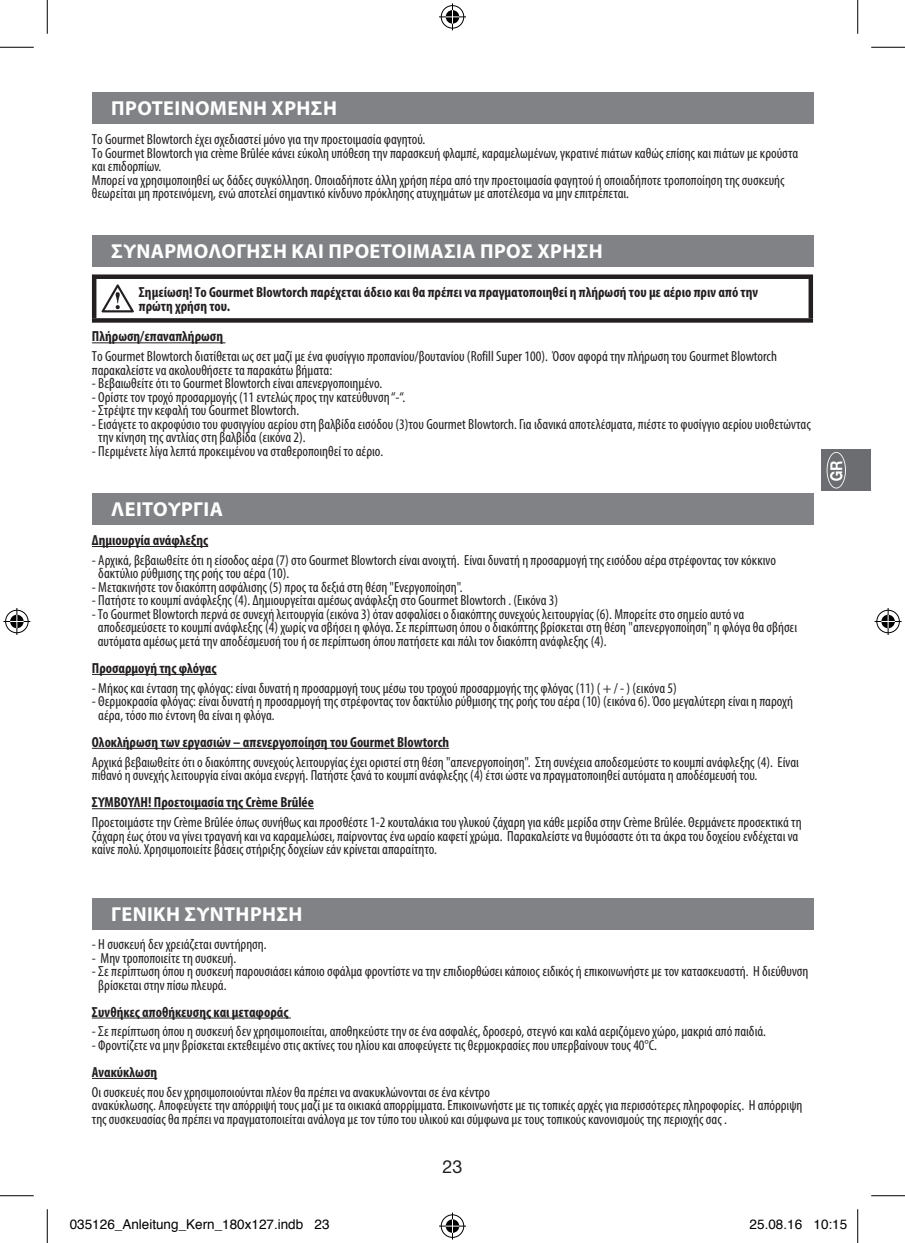
<style>
.page{position:relative;width:905px;height:1243px;background:#fff}
.page>*{position:absolute;margin:0;border:0;box-sizing:border-box;transform-origin:0 0}
.t1{font:700 20.25px "Myriad Pro";letter-spacing:.02em;color:#fff}
.t2{font:18px "Helvetica Neue";color:#231f20}
.t3{font:condensed 14.62px/13.5px "Myriad Pro";color:#231f20}
.t4{font:700 condensed 14.62px/14px "Myriad Pro";color:#231f20}
.t5{font:13.5px "Helvetica";color:#000}
</style>
<div class="page">
<div style="left:820px;top:449px;width:50px;height:42px;background:#6c6d70"></div>
<svg style="left:826px;top:452px;width:19px;height:36px"></svg>
<div style="left:92px;top:92px;width:721px;height:32px;background:#808285"></div>
<div style="left:92px;top:235px;width:721px;height:32px;background:#808285"></div>
<div style="left:92px;top:493px;width:721px;height:32px;background:#808285"></div>
<div style="left:92px;top:898px;width:721px;height:32px;background:#808285"></div>
<hr style="left:92px;top:342px;width:133px;height:1px;background:#231f20">
<hr style="left:92px;top:546px;width:116px;height:1px;background:#231f20">
<hr style="left:92px;top:674px;width:125px;height:1px;background:#231f20">
<hr style="left:92px;top:748px;width:357px;height:1px;background:#231f20">
<hr style="left:92px;top:808px;width:222px;height:1px;background:#231f20">
<div style="left:92px;top:274px;width:721px;height:5px;background:#231f20"></div>
<hr style="left:92px;top:279px;width:4px;height:39px;background:#231f20">
<div style="left:808px;top:279px;width:5px;height:39px;background:#231f20"></div>
<div style="left:92px;top:318px;width:721px;height:5px;background:#231f20"></div>
<hr style="left:92px;top:1017px;width:199px;height:1px;background:#231f20">
<hr style="left:92px;top:1078px;width:65px;height:1px;background:#231f20">
<img style="left:101px;top:284px;width:33px;height:28px">
<hr style="left:0;top:47px;width:34px;height:1px;background:#000">
<hr style="left:871px;top:47px;width:33px;height:1px;background:#000">
<hr style="left:0;top:1195px;width:34px;height:1px;background:#000">
<hr style="left:871px;top:1195px;width:33px;height:1px;background:#000">
<hr style="left:47px;top:0;width:1px;height:34px;background:#000">
<hr style="left:47px;top:1209px;width:1px;height:34px;background:#000">
<hr style="left:857px;top:0;width:1px;height:34px;background:#000">
<hr style="left:857px;top:1209px;width:1px;height:34px;background:#000">
<svg style="left:439px;top:3px;width:27px;height:27px"></svg>
<svg style="left:439px;top:1212px;width:27px;height:27px"></svg>
<svg style="left:3px;top:608px;width:27px;height:27px"></svg>
<svg style="left:874px;top:608px;width:27px;height:27px"></svg>
<h1 class="t1" style="left:111px;top:95px;width:28px">Προτεινόμενη</h1>
<h1 class="t1" style="left:271px;top:95px;width:27px">χρήση</h1>
<p class="t3" style="left:92px;top:132px;width:707px">Το Gourmet Blowtorch έχει σχεδιαστεί μόνο για την προετοιμασία φαγητού.<br>Το Gourmet Blowtorch για crème Brûlée κάνει εύκολη υπόθεση την παρασκευή φλαμπέ, καραμελωμένων, γκρατινέ πιάτων καθώς επίσης και πιάτων με κρούστα και επιδορπίων.<br>Μπορεί να χρησιμοποιηθεί ως δάδες συγκόλληση. Οποιαδήποτε άλλη χρήση πέρα από την προετοιμασία φαγητού ή οποιαδήποτε τροποποίηση της συσκευής θεωρείται μη προτεινόμενη, ενώ αποτελεί σημαντικό κίνδυνο πρόκλησης ατυχημάτων με αποτέλεσμα να μην επιτρέπεται.</p>
<h1 class="t1" style="left:111px;top:238px;width:41px">Συναρμο</h1>
<h1 class="t1" style="left:208px;top:238px;width:52px">λόγηση</h1>
<h1 class="t1" style="left:291px;top:238px;width:51px">και προετοιμασία</h1>
<h1 class="t1" style="left:480px;top:238px;width:14px">προς</h1>
<h1 class="t1" style="left:537px;top:238px;width:27px">χρήση</h1>
<p class="t4" style="left:139px;top:285px;width:621px">Σημείωση!Το Gourmet Blowtorch παρέχεται άδειο και θα πρέπει να πραγματοποιηθεί η πλήρωσή του με αέριο πριν από την πρώτη χρήση του.</p>
<p class="t4" style="left:92px;top:329px;width:133px">Πλήρωση/επαναπλήρωση</p>
<p class="t3" style="left:92px;top:349px;width:686px">Το Gourmet Blowtorch διατίθεται ως σετ μαζί με ένα φυσίγγιο προπανίου/βουτανίου (Rofill Super 100). Όσον αφορά την πλήρωση του Gourmet Blowtorch παρακαλείστε να ακολουθήσετε τα παρακάτω βήματα:</p>
<p class="t3" style="left:92px;top:376px;width:292px">- Βεβαιωθείτε ότι το Gourmet Blowtorch είναι απενεργοποιημένο.</p>
<p class="t3" style="left:92px;top:390px;width:315px">- Ορίστε τον τροχό προσαρμογής (11 εντελώς προς την κατεύθυνση“-“.</p>
<p class="t3" style="left:92px;top:403px;width:209px">- Στρέψτε την κεφαλή του Gourmet Blowtorch.</p>
<p class="t3" style="left:98px;top:417px;width:714px;text-indent:-6px">- Εισάγετε το ακροφύσιο του φυσιγγίου αερίου στη βαλβίδα εισόδου (3)του Gourmet Blowtorch. Για ιδανικά αποτελέσματα, πιέστε το φυσίγγιο αερίου υιοθετώντας την κίνηση της αντλίας στη βαλβίδα (εικόνα 2).</p>
<p class="t3" style="left:92px;top:444px;width:293px">- Περιμένετε λίγα λεπτά προκειμένου να σταθεροποιηθεί το αέριο.</p>
<h1 class="t1" style="left:111px;top:496px;width:13px">Λειτο</h1>
<h1 class="t1" style="left:168px;top:496px;width:46px">υργία</h1>
<p class="t4" style="left:92px;top:533px;width:118px">Δημιουργία ανάφλεξης</p>
<p class="t3" style="left:98px;top:553px;width:679px;text-indent:-6px">- Αρχικά, βεβαιωθείτε ότι η είσοδος αέρα (7) στο Gourmet Blowtorch είναι ανοιχτή. Είναι δυνατή η προσαρμογή της εισόδου αέρα στρέφοντας τον κόκκινο δακτύλιο ρύθμισης της ροής του αέρα (10).</p>
<p class="t3" style="left:92px;top:580px;width:372px">- Μετακινήστε τον διακόπτη ασφάλισης (5) προς τα δεξιά στη θέση "Ενεργοποίηση".</p>
<p class="t3" style="left:92px;top:593px;width:468px">- Πατήστε το κουμπί ανάφλεξης (4). Δημιουργείται αμέσως ανάφλεξη στο Gourmet Blowtorch . (Εικόνα 3)</p>
<p class="t3" style="left:98px;top:607px;width:700px;text-indent:-6px">- Το Gourmet Blowtorch περνά σε συνεχή λειτουργία (εικόνα 3) όταν ασφαλίσει ο διακόπτης συνεχούς λειτουργίας (6). Μπορείτε στο σημείο αυτό να αποδεσμεύσετε το κουμπί ανάφλεξης (4) χωρίς να σβήσει η φλόγα. Σε περίπτωση όπου ο διακόπτης βρίσκεται στη θέση "απενεργοποίηση" η φλόγα θα σβήσει αυτόματα αμέσως μετά την αποδέσμευσή του ή σε περίπτωση όπου πατήσετε και πάλι τον διακόπτη ανάφλεξης (4).</p>
<p class="t4" style="left:92px;top:661px;width:126px">Προσαρμογή της φλόγας</p>
<p class="t3" style="left:92px;top:681px;width:586px">- Μήκος και ένταση της φλόγας: είναι δυνατή η προσαρμογή τους μέσω του τροχού προσαρμογής της φλόγας (11) ( + / - ) (εικόνα 5)</p>
<p class="t3" style="left:98px;top:694px;width:696px;text-indent:-6px">- Θερμοκρασία φλόγας: είναι δυνατή η προσαρμογή της στρέφοντας τον δακτύλιο ρύθμισης της ροής του αέρα (10) (εικόνα 6). Όσο μεγαλύτερη είναι η παροχή αέρα, τόσο πιο έντονη θα είναι η φλόγα.</p>
<p class="t4" style="left:92px;top:734px;width:359px">Ολοκλήρωση των εργασιών – απενεργοποίηση του Gourmet Blowtorch</p>
<p class="t3" style="left:92px;top:755px;width:708px">Αρχικά βεβαιωθείτε ότι ο διακόπτης συνεχούς λειτουργίας έχει οριστεί στη θέση "απενεργοποίηση". Στη συνέχεια αποδεσμεύστε το κουμπί ανάφλεξης (4). Είναι πιθανό η συνεχής λειτουργία είναι ακόμα ενεργή. Πατήστε ξανά το κουμπί ανάφλεξης (4) έτσι ώστε να πραγματοποιηθεί αυτόματα η αποδέσμευσή του.</p>
<p class="t4" style="left:92px;top:795px;width:223px">ΣΥΜΒΟΥΛΗ! Προετοιμασία της Crème Brûlée</p>
<p class="t3" style="left:92px;top:815px;width:711px">Προετοιμάστε την Crème Brûlée όπως συνήθως και προσθέστε 1-2 κουταλάκια του γλυκού ζάχαρη για κάθε μερίδα στην Crème Brûlée. Θερμάνετε προσεκτικά τη ζάχαρη έως ότου να γίνει τραγανή και να καραμελώσει, παίρνοντας ένα ωραίο καφετί χρώμα. Παρακαλείστε να θυμόσαστε ότι τα άκρα του δοχείου ενδέχεται να καίνε πολύ. Χρησιμοποιείτε βάσεις στήριξης δοχείων εάν κρίνεται απαραίτητο.</p>
<h1 class="t1" style="left:111px;top:901px;width:11px">Γενι</h1>
<h1 class="t1" style="left:153px;top:901px;width:71px">κή συντήρηση</h1>
<p class="t3" style="left:92px;top:937px;width:176px">- Η συσκευή δεν χρειάζεται συντήρηση.</p>
<p class="t3" style="left:92px;top:950px;width:146px">- Μην τροποποιείτε τη συσκευή.</p>
<p class="t3" style="left:98px;top:964px;width:711px;text-indent:-6px">- Σε περίπτωση όπου η συσκευή παρουσιάσει κάποιο σφάλμα φροντίστε να την επιδιορθώσει κάποιος ειδικός ή επικοινωνήστε με τον κατασκευαστή. Η διεύθυνση βρίσκεται στην πίσω πλευρά.</p>
<p class="t4" style="left:92px;top:1004px;width:198px">Συνθήκες αποθήκευσης και μεταφοράς</p>
<p class="t3" style="left:92px;top:1024px;width:675px">- Σε περίπτωση όπου η συσκευή δεν χρησιμοποιείται, αποθηκεύστε την σε ένα ασφαλές, δροσερό, στεγνό και καλά αεριζόμενο χώρο, μακριά από παιδιά.</p>
<p class="t3" style="left:92px;top:1038px;width:566px">- Φροντίζετε να μην βρίσκεται εκτεθειμένο στις ακτίνες του ηλίου και αποφεύγετε τις θερμοκρασίες που υπερβαίνουν τους 40°C.</p>
<p class="t4" style="left:92px;top:1064px;width:67px">Ανακύκλωση</p>
<p class="t3" style="left:92px;top:1085px;width:712px">Οι συσκευές που δεν χρησιμοποιούνται πλέον θα πρέπει να ανακυκλώνονται σε ένα κέντρο<br>ανακύκλωσης. Αποφεύγετε την απόρριψή τους μαζί με τα οικιακά απορρίμματα. Επικοινωνήστε με τις τοπικές αρχές για περισσότερες πληροφορίες. Η απόρριψη της συσκευασίας θα πρέπει να πραγματοποιείται ανάλογα με τον τύπο του υλικού και σύμφωνα με τους τοπικούς κανονισμούς της περιοχής σας .</p>
<p class="t2" style="left:442px;top:1155px;width:22px">23</p>
<p class="t5" style="left:70px;top:1213px;width:261px">035126_Anleitung_Kern_180x127.indb 23</p>
<p class="t5" style="left:749px;top:1213px;width:99px">25.08.16 10:15</p>
</div>
